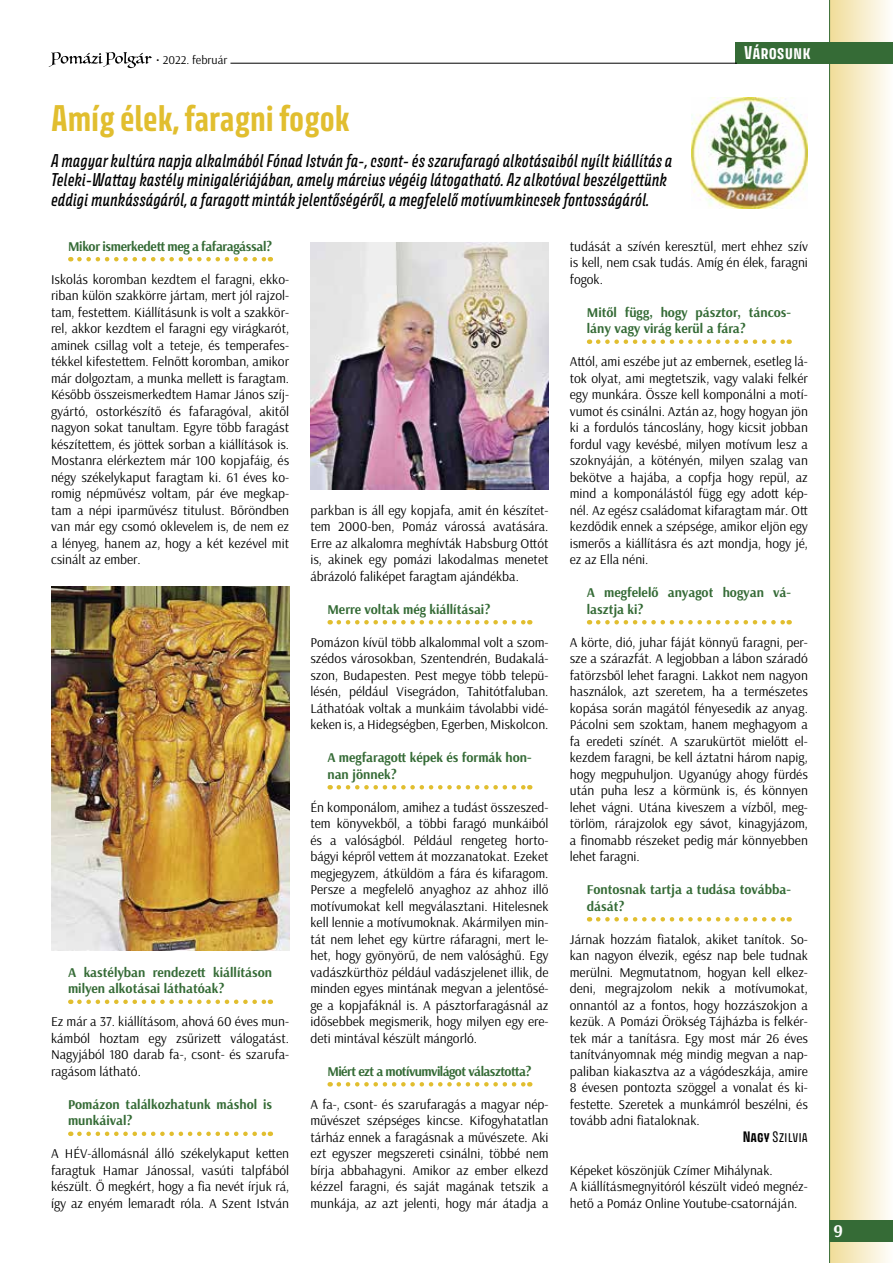
<style>
.page{position:relative;width:893px;height:1263px;background:#fff}
.page>*{position:absolute;margin:0;border:0;box-sizing:border-box;transform-origin:0 0}
.t1{font:700 33px "Avory I Latn";color:#e1be2f}
.t2{font:700 18px "Arsenal";color:#fff}
.t3{font:16.5px/19.5px "Avory I Latn Me It";color:#000}
.t4{font:700 16.5px "Avory I Latn";color:#fff}
.t5{font:13.5px/16.5px "Arsenal";color:#000;text-align:justify}
.t6{font:700 13.5px/16.5px "Arsenal";color:#356b36}
.t7{font:700 13.5px "Arsenal";letter-spacing:-.04em;color:#356b36}
.t8{font:700 13.5px "Arsenal";letter-spacing:-.025em;color:#356b36}
.t9{font:13.5px "Avory I Latn";color:#000}
.t10{font:12px "Arsenal";color:#000}
.s1{font-weight:700}
</style>
<div class="page">
<div style="left:830px;top:0;width:63px;height:1263px;background:linear-gradient(to right,#f1dd99,#fefefc)"></div>
<hr style="left:829px;top:0;width:1px;height:1263px;background:#356b36">
<div style="left:736px;top:42px;width:157px;height:21px;background:#356b36"></div>
<svg style="left:79px;top:257px;width:192px;height:4px"></svg>
<svg style="left:79px;top:999px;width:192px;height:5px"></svg>
<svg style="left:79px;top:1131px;width:192px;height:5px"></svg>
<svg style="left:339px;top:620px;width:191px;height:4px"></svg>
<svg style="left:339px;top:785px;width:191px;height:4px"></svg>
<svg style="left:339px;top:1082px;width:191px;height:4px"></svg>
<svg style="left:598px;top:339px;width:192px;height:5px"></svg>
<svg style="left:598px;top:620px;width:192px;height:4px"></svg>
<svg style="left:598px;top:917px;width:192px;height:4px"></svg>
<div style="left:829px;top:1220px;width:64px;height:22px;background:#356b36"></div>
<hr style="left:230px;top:63px;width:507px;height:1px;background:#000">
<svg style="left:49px;top:52px;width:103px;height:16px"></svg>
<img style="left:692px;top:97px;width:115px;height:112px">
<img style="left:310px;top:243px;width:239px;height:246px">
<img style="left:51px;top:587px;width:238px;height:363px">
<p class="t10" style="left:156px;top:52px;width:73px">• 2022. február</p>
<h1 class="t1" style="left:51px;top:97px;width:300px">Amíg élek, faragni fogok</h1>
<p class="t3" style="left:51px;top:151px;width:623px">A magyar kultúra napja alkalmából Fónad István fa-, csont- és szarufaragó alkotásaiból nyílt kiállítás a<br>Teleki-Wattay kastély minigalériájában, amely március végéig látogatható. Az alkotóval beszélgettünk eddigi munkásságáról, a faragott minták jelentőségéről, a megfelelő motívumkincsek fontosságáról.</p>
<p class="t4" style="left:744px;top:42px;width:68px">Városunk</p>
<p class="t8" style="left:68px;top:238px;width:206px">Mikor ismerkedett meg a fafaragással?</p>
<p class="t5" style="left:51px;top:271px;width:240px">Iskolás koromban kezdtem el faragni, ekko&shy;riban külön szakkörre jártam, mert jól rajzol&shy;tam, festettem. Kiállításunk is volt a szakkör&shy;rel, akkor kezdtem el faragni egy virágkarót, aminek csillag volt a teteje, és temperafes&shy;tékkel kifestettem. Felnőtt koromban, amikor már dolgoztam, a munka mellett is faragtam.<br>Később összeismerkedtem Hamar János szíj&shy;gyártó, ostorkészítő és fafaragóval, akitől nagyon sokat tanultam. Egyre több faragást készítettem, és jöttek sorban a kiállítások is.<br>Mostanra elérkeztem már 100 kopjafáig, és négy székelykaput faragtam ki. 61 éves ko&shy;romig népművész voltam, pár éve megkap&shy;tam a népi iparművész titulust. Bőröndben van már egy csomó oklevelem is, de nem ez a lényeg, hanem az, hogy a két kezével mit csinált az ember.</p>
<p class="t6" style="left:68px;top:964px;width:206px">A kastélyban rendezett kiállításon milyen alkotásai láthatóak?</p>
<p class="t5" style="left:51px;top:1013px;width:240px">Ez már a 37. kiállításom, ahová 60 éves mun&shy;kámból hoztam egy zsűrizett válogatást.<br>Nagyjából 180 darab fa-, csont- és szarufa&shy;ragásom látható.</p>
<p class="t6" style="left:68px;top:1096px;width:206px">Pomázon találkozhatunk máshol is munkáival?</p>
<p class="t5" style="left:51px;top:1145px;width:240px">A HÉV-állomásnál álló székelykaput ketten faragtuk Hamar Jánossal, vasúti talpfából készült. Ő megkért, hogy a fia nevét írjuk rá, így az enyém lemaradt róla. A Szent István</p>
<p class="t5" style="left:310px;top:502px;width:240px">parkban is áll egy kopjafa, amit én készítet&shy;tem 2000-ben, Pomáz várossá avatására.<br>Erre az alkalomra meghívták Habsburg Ottót is, akinek egy pomázi lakodalmas menetet ábrázoló faliképet faragtam ajándékba.</p>
<p class="t6" style="left:327px;top:601px;width:164px">Merre voltak még kiállításai?</p>
<p class="t5" style="left:310px;top:634px;width:240px">Pomázon kívül több alkalommal volt a szom&shy;szédos városokban, Szentendrén, Budakalá&shy;szon, Budapesten. Pest megye több telepü&shy;lésén, például Visegrádon, Tahitótfaluban.<br>Láthatóak voltak a munkáim távolabbi vidé&shy;keken is, a Hidegségben, Egerben, Miskolcon.</p>
<p class="t6" style="left:327px;top:750px;width:206px">A megfaragott képek és formák hon&shy;nan jönnek?</p>
<p class="t5" style="left:310px;top:799px;width:240px">Én komponálom, amihez a tudást összeszed&shy;tem könyvekből, a többi faragó munkáiból és a valóságból. Például rengeteg horto&shy;bágyi képről vettem át mozzanatokat. Ezeket megjegyzem, átküldöm a fára és kifaragom.<br>Persze a megfelelő anyaghoz az ahhoz illő motívumokat kell megválasztani. Hitelesnek kell lennie a motívumoknak. Akármilyen min&shy;tát nem lehet egy kürtre ráfaragni, mert le&shy;het, hogy gyönyörű, de nem valósághű. Egy vadászkürthöz például vadászjelenet illik, de minden egyes mintának megvan a jelentősé&shy;ge a kopjafáknál is. A pásztorfaragásnál az idősebbek megismerik, hogy milyen egy ere&shy;deti mintával készült mángorló.</p>
<p class="t7" style="left:327px;top:1063px;width:206px">Miért ezt a motívumvilágot választotta?</p>
<p class="t5" style="left:310px;top:1096px;width:240px">A fa-, csont- és szarufaragás a magyar nép&shy;művészet szépséges kincse. Kifogyhatatlan tárház ennek a faragásnak a művészete. Aki ezt egyszer megszereti csinálni, többé nem bírja abbahagyni. Amikor az ember elkezd kézzel faragni, és saját magának tetszik a munkája, az azt jelenti, hogy már átadja a</p>
<p class="t5" style="left:570px;top:238px;width:240px">tudását a szívén keresztül, mert ehhez szív is kell, nem csak tudás. Amíg én élek, faragni fogok.</p>
<p class="t6" style="left:587px;top:304px;width:206px">Mitől függ, hogy pásztor, táncos&shy;lány vagy virág kerül a fára?</p>
<p class="t5" style="left:570px;top:353px;width:240px">Attól, ami eszébe jut az embernek, esetleg lá&shy;tok olyat, ami megtetszik, vagy valaki felkér egy munkára. Össze kell komponálni a motí&shy;vumot és csinálni. Aztán az, hogy hogyan jön ki a fordulós táncoslány, hogy kicsit jobban fordul vagy kevésbé, milyen motívum lesz a szoknyáján, a kötényén, milyen szalag van bekötve a hajába, a copfja hogy repül, az mind a komponálástól függ egy adott kép&shy;nél. Az egész családomat kifaragtam már. Ott kezdődik ennek a szépsége, amikor eljön egy ismerős a kiállításra és azt mondja, hogy jé, ez az Ella néni.</p>
<p class="t6" style="left:587px;top:585px;width:206px">A megfelelő anyagot hogyan vá&shy;lasztja ki?</p>
<p class="t5" style="left:570px;top:634px;width:240px">A körte, dió, juhar fáját könnyű faragni, per&shy;sze a szárazfát. A legjobban a lábon száradó fatörzsből lehet faragni. Lakkot nem nagyon használok, azt szeretem, ha a természetes kopása során magától fényesedik az anyag.<br>Pácolni sem szoktam, hanem meghagyom a fa eredeti színét. A szarukürtöt mielőtt el&shy;kezdem faragni, be kell áztatni három napig, hogy megpuhuljon. Ugyanúgy ahogy fürdés után puha lesz a körmünk is, és könnyen lehet vágni. Utána kiveszem a vízből, meg&shy;törlöm, rárajzolok egy sávot, kinagyjázom, a finomabb részeket pedig már könnyebben lehet faragni.</p>
<p class="t6" style="left:587px;top:882px;width:206px">Fontosnak tartja a tudása továbba&shy;dását?</p>
<p class="t5" style="left:570px;top:931px;width:240px">Járnak hozzám fiatalok, akiket tanítok. So&shy;kan nagyon élvezik, egész nap bele tudnak merülni. Megmutatnom, hogyan kell elkez&shy;deni, megrajzolom nekik a motívumokat, onnantól az a fontos, hogy hozzászokjon a kezük. A Pomázi Örökség Tájházba is felkér&shy;tek már a tanításra. Egy most már 26 éves tanítványomnak még mindig megvan a nap&shy;paliban kiakasztva az a vágódeszkája, amire 8 évesen pontozta szöggel a vonalat és ki&shy;festette. Szeretek a munkámról beszélni, és tovább adni fiataloknak.</p>
<p class="t9" style="left:743px;top:1128px;width:67px"><span class="s1">Nagy</span> SZILVIA</p>
<p class="t5" style="left:570px;top:1162px;width:240px;text-align:left">Képeket köszönjük Czímer Mihálynak.<br>A kiállításmegnyitóról készült videó megnéz&shy;hető a Pomáz Online Youtube-csatornáján.</p>
<h2 class="t2" style="left:833px;top:1220px;width:11px">9</h2>
</div>
